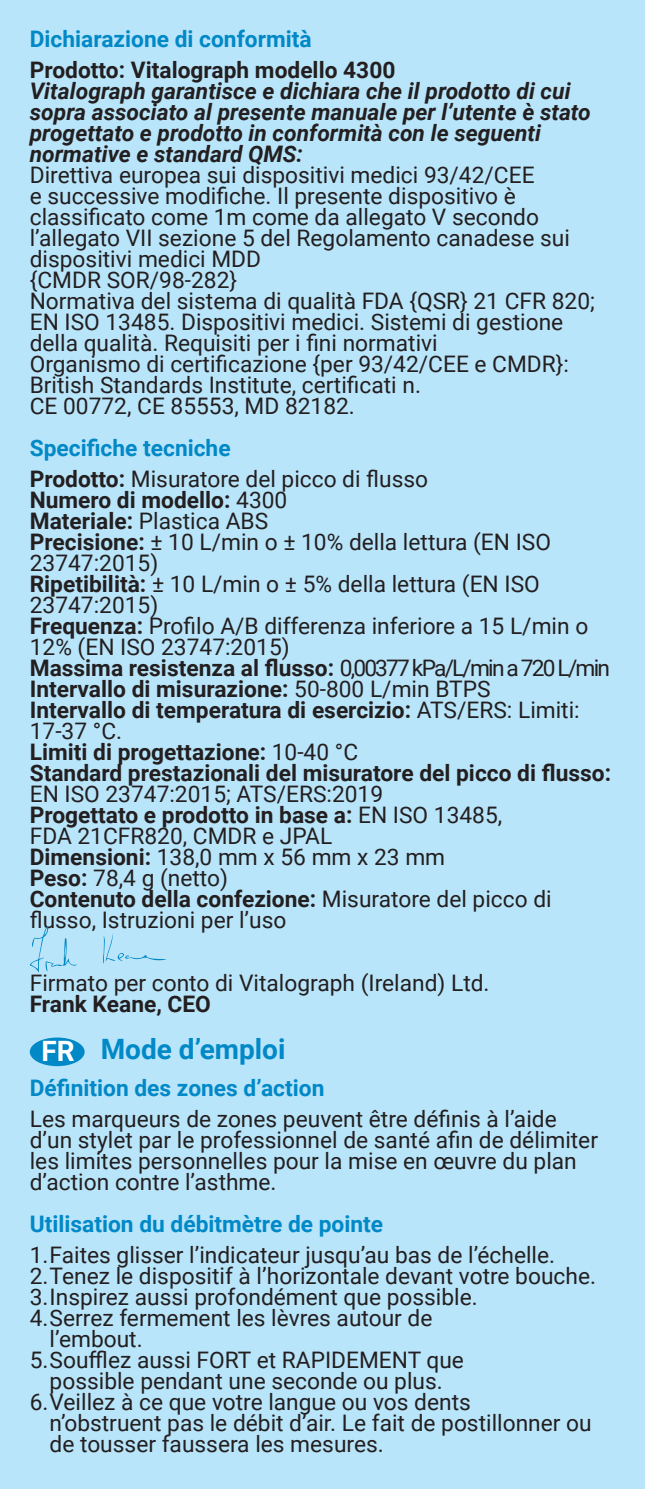
<style>
.page{position:relative;width:645px;height:1489px;background:#fff}
.page>*{position:absolute;margin:0;border:0;box-sizing:border-box;transform-origin:0 0}
.Language_heading{font:700 28px "Roboto";color:#0088c7}
.Language_heading-2{font:700 28px "Roboto";color:#fff}
.Paragraph{font:22.75px/21px "Roboto";color:#231f20}
.Paragraph-2{font:700 22.75px/21px "Roboto";color:#231f20}
.Paragraph-3{font:italic 700 22.75px/21px "Roboto";color:#231f20}
.Headings{font:700 22.75px "Roboto";color:#0088c7}
.s1{font-weight:700}
.s2{font-weight:400}
</style>
<div class="page">
<div style="left:0;top:0;width:645px;height:1488px;background:#b9e5fa"></div>
<div style="left:30px;top:1037px;width:55px;height:29px;background:#0088c7;border-radius:50%"></div>
<svg style="left:30px;top:926px;width:47px;height:46px"></svg>
<svg style="left:103px;top:934px;width:64px;height:29px"></svg>
<p class="Headings" style="left:30px;top:23px;width:283px">Dichiarazione di conformità</p>
<p class="Paragraph-2" style="left:30px;top:58px;width:367px">Prodotto: Vitalograph modello 4300</p>
<p class="Paragraph-3" style="left:30px;top:79px;width:562px">Vitalograph garantisce e dichiara che il prodotto di cui sopra associato al presente manuale per l’utente è stato progettato e prodotto in conformità con le seguenti normative e standard QMS:</p>
<p class="Paragraph" style="left:30px;top:163px;width:542px">Direttiva europea sui dispositivi medici 93/42/CEE<br>e successive modifiche. Il presente dispositivo è classificato come 1m come da allegato V secondo l’allegato VII sezione 5 del Regolamento canadese sui dispositivi medici MDD</p>
<p class="Paragraph" style="left:30px;top:268px;width:209px">{CMDR SOR/98-282}</p>
<p class="Paragraph" style="left:30px;top:289px;width:567px">Normativa del sistema di qualità FDA {QSR} 21 CFR 820;<br>EN ISO 13485. Dispositivi medici. Sistemi di gestione della qualità. Requisiti per i fini normativi</p>
<p class="Paragraph" style="left:30px;top:352px;width:541px">Organismo di certificazione {per 93/42/CEE e CMDR}:<br>British Standards Institute, certificati n.</p>
<p class="Paragraph" style="left:30px;top:394px;width:327px">CE 00772, CE 85553, MD 82182.</p>
<p class="Headings" style="left:30px;top:432px;width:202px">Specifiche tecniche</p>
<p class="Paragraph" style="left:30px;top:467px;width:400px"><span class="s1">Prodotto:</span> Misuratore del picco di flusso</p>
<p class="Paragraph-2" style="left:30px;top:488px;width:259px">Numero di modello: <span class="s2">4300</span></p>
<p class="Paragraph" style="left:30px;top:509px;width:240px"><span class="s1">Materiale:</span> Plastica ABS</p>
<p class="Paragraph" style="left:30px;top:530px;width:523px"><span class="s1">Precisione:</span> ± 10 L/min o ± 10% della lettura (EN ISO<br>23747:2015)</p>
<p class="Paragraph" style="left:30px;top:572px;width:511px"><span class="s1">Ripetibilità:</span> ± 10 L/min o ± 5% della lettura (EN ISO<br>23747:2015)</p>
<p class="Paragraph" style="left:30px;top:614px;width:560px"><span class="s1">Frequenza:</span> Profilo A/B differenza inferiore a 15 L/min o<br>12% (EN ISO 23747:2015)</p>
<p class="Paragraph-2" style="left:30px;top:656px;width:582px">Massima resistenza al flusso: <span class="s2">0,00377 kPa/L/min a 720 L/min</span></p>
<p class="Paragraph-2" style="left:30px;top:677px;width:462px">Intervallo di misurazione: <span class="s2">50-800 L/min BTPS</span></p>
<p class="Paragraph-2" style="left:30px;top:698px;width:551px">Intervallo di temperatura di esercizio: <span class="s2">ATS/ERS: Limiti:<br>17-37 °C.</span></p>
<p class="Paragraph-2" style="left:30px;top:740px;width:330px">Limiti di progettazione: <span class="s2">10-40 °C</span></p>
<p class="Paragraph-2" style="left:30px;top:761px;width:583px">Standard prestazionali del misuratore del picco di flusso:<br><span class="s2">EN ISO 23747:2015; ATS/ERS:2019</span></p>
<p class="Paragraph" style="left:30px;top:803px;width:474px"><span class="s1">Progettato e prodotto in base a:</span> EN ISO 13485,<br>FDA 21CFR820, CMDR e JPAL</p>
<p class="Paragraph" style="left:30px;top:845px;width:417px"><span class="s1">Dimensioni:</span> 138,0 mm x 56 mm x 23 mm</p>
<p class="Paragraph" style="left:30px;top:866px;width:200px"><span class="s1">Peso:</span> 78,4 g (netto)</p>
<p class="Paragraph" style="left:30px;top:887px;width:523px"><span class="s1">Contenuto della confezione:</span> Misuratore del picco di flusso, Istruzioni per l’uso</p>
<p class="Paragraph" style="left:30px;top:971px;width:461px">Firmato per conto di Vitalograph (Ireland) Ltd.</p>
<p class="Paragraph-2" style="left:30px;top:992px;width:183px">Frank Keane, CEO</p>
<p class="Language_heading-2" style="left:41px;top:1031px;width:35px">FR</p>
<p class="Language_heading" style="left:101px;top:1029px;width:186px">Mode d’emploi</p>
<p class="Headings" style="left:30px;top:1072px;width:296px">Définition des zones d’action</p>
<p class="Paragraph" style="left:30px;top:1107px;width:570px">Les marqueurs de zones peuvent être définis à l’aide d’un stylet par le professionnel de santé afin de délimiter les limites personnelles pour la mise en œuvre du plan d’action contre l’asthme.</p>
<p class="Headings" style="left:30px;top:1208px;width:355px">Utilisation du débitmètre de pointe</p>
<p class="Paragraph" style="left:30px;top:1243px;width:527px">1.Faites glisser l’indicateur jusqu’au bas de l’échelle.</p>
<p class="Paragraph" style="left:30px;top:1264px;width:568px">2.Tenez le dispositif à l’horizontale devant votre bouche.</p>
<p class="Paragraph" style="left:30px;top:1285px;width:449px">3.Inspirez aussi profondément que possible.</p>
<p class="Paragraph" style="left:50px;top:1306px;width:384px;text-indent:-20px">4.Serrez fermement les lèvres autour de l’embout.</p>
<p class="Paragraph" style="left:30px;top:1348px;width:436px;text-align:center">5.Soufflez aussi FORT et RAPIDEMENT que possible pendant une seconde ou plus.</p>
<p class="Paragraph" style="left:50px;top:1390px;width:544px;text-indent:-20px">6.Veillez à ce que votre langue ou vos dents<br>n’obstruent pas le débit d’air. Le fait de postillonner ou de tousser faussera les mesures.</p>
</div>
